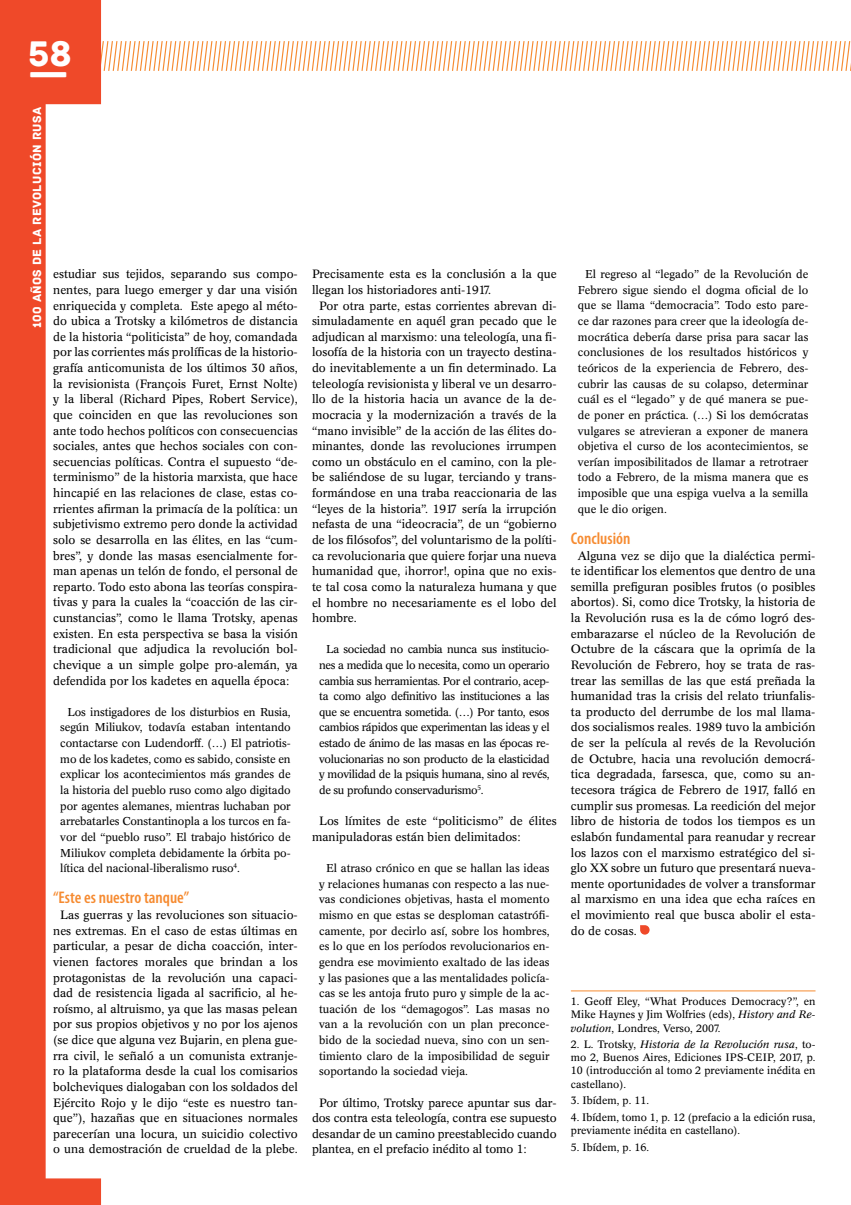
<style>
.page{position:relative;width:851px;height:1205px;background:#fff}
.page>*{position:absolute;margin:0;border:0;box-sizing:border-box;transform-origin:0 0}
.t1{font:37.5px "Archive";color:#fff}
.t2{font:600 condensed 16.88px "Myriad Pro";color:#f68b31}
.t3{font:12.5px "Archive";letter-spacing:.025em;color:#fff}
.t4{font:11.88px/15.6px "Concorde BE";color:#000;text-align:justify}
.t5{font:11.25px/15.6px "Concorde BE";color:#000;text-align:justify}
.t6{font:10.62px/13.1px "Concorde BE";color:#000;text-align:justify}
.s1{font-style:italic}
</style>
<div class="page">
<svg style="left:101px;top:41px;width:749px;height:30px"></svg>
<svg style="left:0;top:0;width:101px;height:1205px;fill:#ef4929"></svg>
<hr style="left:570px;top:990px;width:245px;height:1px;background:#f68b31">
<svg style="left:640px;top:925px;width:9px;height:9px"></svg>
<h1 class="t1" style="left:29px;top:32px;width:44px">58</h1>
<h1 class="t1" style="left:25px;top:81px;width:14px;rotate:-90deg">|</h1>
<p class="t3" style="left:30px;top:328px;width:222px;rotate:-90deg">100 AÑOS DE LA REVOLUCIÓN RUSA</p>
<p class="t4" style="left:53px;top:266px;width:246px">estudiar sus tejidos, separando sus compo&shy;nentes, para luego emerger y dar una visión enriquecida y completa. Este apego al méto&shy;do ubica a Trotsky a kilómetros de distancia de la historia “politicista” de hoy, comandada por las corrientes más prolíficas de la historio&shy;grafía anticomunista de los últimos 30 años, la revisionista (François Furet, Ernst Nolte) y la liberal (Richard Pipes, Robert Service), que coinciden en que las revoluciones son ante todo hechos políticos con consecuencias sociales, antes que hechos sociales con con&shy;secuencias políticas. Contra el supuesto “de&shy;terminismo” de la historia marxista, que hace hincapié en las relaciones de clase, estas co&shy;rrientes afirman la primacía de la política: un subjetivismo extremo pero donde la actividad solo se desarrolla en las élites, en las “cum&shy;bres”, y donde las masas esencialmente for&shy;man apenas un telón de fondo, el personal de reparto. Todo esto abona las teorías conspira&shy;tivas y para la cuales la “coacción de las cir&shy;cunstancias”, como le llama Trotsky, apenas existen. En esta perspectiva se basa la visión tradicional que adjudica la revolución bol&shy;chevique a un simple golpe pro-alemán, ya defendida por los kadetes en aquella época:</p>
<p class="t5" style="left:60px;top:704px;width:232px;text-indent:7px">Los instigadores de los disturbios en Rusia, según Miliukov, todavía estaban intentando contactarse con Ludendorff. (…) El patriotis&shy;mo de los kadetes, como es sabido, consiste en explicar los acontecimientos más grandes de la historia del pueblo ruso como algo digitado por agentes alemanes, mientras luchaban por arrebatarles Constantinopla a los turcos en fa&shy;vor del “pueblo ruso”. El trabajo histórico de Miliukov completa debidamente la órbita po&shy;lítica del nacional-liberalismo ruso<sup>4</sup>.</p>
<h2 class="t2" style="left:53px;top:888px;width:137px">“Este es nuestro tanque”</h2>
<p class="t4" style="left:53px;top:907px;width:246px;text-align:center">Las guerras y las revoluciones son situacio&shy;nes extremas. En el caso de estas últimas en particular, a pesar de dicha coacción, inter&shy;vienen factores morales que brindan a los protagonistas de la revolución una capaci&shy;dad de resistencia ligada al sacrificio, al he&shy;roísmo, al altruismo, ya que las masas pelean por sus propios objetivos y no por los ajenos (se dice que alguna vez Bujarin, en plena gue&shy;rra civil, le señaló a un comunista extranje&shy;ro la plataforma desde la cual los comisarios bolcheviques dialogaban con los soldados del Ejército Rojo y le dijo “este es nuestro tan&shy;que”), hazañas que en situaciones normales parecerían una locura, un suicidio colectivo o una demostración de crueldad de la plebe.</p>
<p class="t4" style="left:312px;top:266px;width:246px">Precisamente esta es la conclusión a la que</p>
<p class="t4" style="left:312px;top:282px;width:180px">llegan los historiadores anti-1917.</p>
<p class="t4" style="left:319px;top:298px;width:239px">Por otra parte, estas corrientes abrevan di-</p>
<p class="t4" style="left:312px;top:313px;width:246px">simuladamente en aquél gran pecado que le</p>
<p class="t4" style="left:312px;top:329px;width:246px">adjudican al marxismo: una teleología, una fi-</p>
<p class="t4" style="left:312px;top:345px;width:246px">losofía de la historia con un trayecto destina-</p>
<p class="t4" style="left:312px;top:360px;width:246px">do inevitablemente a un fin determinado. La</p>
<p class="t4" style="left:312px;top:376px;width:246px">teleología revisionista y liberal ve un desarro-</p>
<p class="t4" style="left:312px;top:391px;width:246px">llo de la historia hacia un avance de la de-</p>
<p class="t4" style="left:312px;top:407px;width:246px">mocracia y la modernización a través de la</p>
<p class="t4" style="left:312px;top:423px;width:246px">“mano invisible” de la acción de las élites do-</p>
<p class="t4" style="left:312px;top:438px;width:246px">minantes, donde las revoluciones irrumpen</p>
<p class="t4" style="left:312px;top:454px;width:246px">como un obstáculo en el camino, con la ple-</p>
<p class="t4" style="left:312px;top:470px;width:246px">be saliéndose de su lugar, terciando y trans-</p>
<p class="t4" style="left:312px;top:485px;width:246px">formándose en una traba reaccionaria de las</p>
<p class="t4" style="left:312px;top:501px;width:246px">“leyes de la historia”. 1917 sería la irrupción</p>
<p class="t4" style="left:312px;top:516px;width:246px">nefasta de una “ideocracia”, de un “gobierno</p>
<p class="t4" style="left:312px;top:532px;width:246px">de los filósofos”, del voluntarismo de la políti-</p>
<p class="t4" style="left:312px;top:548px;width:246px">ca revolucionaria que quiere forjar una nueva</p>
<p class="t4" style="left:312px;top:563px;width:246px">humanidad que, ¡horror!, opina que no exis-</p>
<p class="t4" style="left:312px;top:579px;width:246px">te tal cosa como la naturaleza humana y que</p>
<p class="t4" style="left:312px;top:595px;width:246px">el hombre no necesariamente es el lobo del</p>
<p class="t4" style="left:312px;top:610px;width:46px">hombre.</p>
<p class="t5" style="left:319px;top:642px;width:232px;text-indent:7px">La sociedad no cambia nunca sus institucio&shy;nes a medida que lo necesita, como un operario cambia sus herramientas. Por el contrario, acep&shy;ta como algo definitivo las instituciones a las que se encuentra sometida. (…) Por tanto, esos cambios rápidos que experimentan las ideas y el estado de ánimo de las masas en las épocas re&shy;volucionarias no son producto de la elasticidad y movilidad de la psiquis humana, sino al revés, de su profundo conservadurismo<sup>5</sup>.</p>
<p class="t4" style="left:312px;top:813px;width:246px;text-indent:7px">Los límites de este “politicismo” de élites manipuladoras están bien delimitados:</p>
<p class="t5" style="left:319px;top:860px;width:232px;text-indent:7px">El atraso crónico en que se hallan las ideas y relaciones humanas con respecto a las nue&shy;vas condiciones objetivas, hasta el momento mismo en que estas se desploman catastrófi&shy;camente, por decirlo así, sobre los hombres, es lo que en los períodos revolucionarios en&shy;gendra ese movimiento exaltado de las ideas y las pasiones que a las mentalidades policía&shy;cas se les antoja fruto puro y simple de la ac&shy;tuación de los “demagogos”. Las masas no van a la revolución con un plan preconce&shy;bido de la sociedad nueva, sino con un sen&shy;timiento claro de la imposibilidad de seguir soportando la sociedad vieja.</p>
<p class="t4" style="left:312px;top:1095px;width:246px;text-indent:7px">Por último, Trotsky parece apuntar sus dar&shy;dos contra esta teleología, contra ese supuesto desandar de un camino preestablecido cuando plantea, en el prefacio inédito al tomo 1:</p>
<p class="t5" style="left:578px;top:267px;width:232px;text-indent:7px">El regreso al “legado” de la Revolución de Febrero sigue siendo el dogma oficial de lo que se llama “democracia”. Todo esto pare&shy;ce dar razones para creer que la ideología de&shy;mocrática debería darse prisa para sacar las conclusiones de los resultados históricos y teóricos de la experiencia de Febrero, des&shy;cubrir las causas de su colapso, determinar cuál es el “legado” y de qué manera se pue&shy;de poner en práctica. (…) Si los demócratas vulgares se atrevieran a exponer de manera objetiva el curso de los acontecimientos, se verían imposibilitados de llamar a retrotraer todo a Febrero, de la misma manera que es imposible que una espiga vuelva a la semilla que le dio origen.</p>
<h2 class="t2" style="left:570px;top:529px;width:61px">Conclusión</h2>
<p class="t4" style="left:570px;top:548px;width:246px;text-indent:7px">Alguna vez se dijo que la dialéctica permi&shy;te identificar los elementos que dentro de una semilla prefiguran posibles frutos (o posibles abortos). Si, como dice Trotsky, la historia de la Revolución rusa es la de cómo logró des&shy;embarazarse el núcleo de la Revolución de Octubre de la cáscara que la oprimía de la Revolución de Febrero, hoy se trata de ras&shy;trear las semillas de las que está preñada la humanidad tras la crisis del relato triunfalis&shy;ta producto del derrumbe de los mal llama&shy;dos socialismos reales. 1989 tuvo la ambición de ser la película al revés de la Revolución de Octubre, hacia una revolución democrá&shy;tica degradada, farsesca, que, como su an&shy;tecesora trágica de Febrero de 1917, falló en cumplir sus promesas. La reedición del mejor libro de historia de todos los tiempos es un eslabón fundamental para reanudar y recrear los lazos con el marxismo estratégico del si&shy;glo XX sobre un futuro que presentará nueva&shy;mente oportunidades de volver a transformar al marxismo en una idea que echa raíces en el movimiento real que busca abolir el esta&shy;do de cosas.</p>
<p class="t6" style="left:570px;top:995px;width:246px">1. Geoff Eley, “What Produces Democracy?”, en Mike Haynes y Jim Wolfries (eds), <span class="s1">History and Re&shy;volution</span>, Londres, Verso, 2007.</p>
<p class="t6" style="left:570px;top:1038px;width:246px">2. L. Trotsky, <span class="s1">Historia de la Revolución rusa</span>, to&shy;mo 2, Buenos Aires, Ediciones IPS-CEIP, 2017, p.<br>10 (introducción al tomo 2 previamente inédita en castellano).</p>
<p class="t6" style="left:570px;top:1094px;width:80px">3. Ibídem, p. 11.</p>
<p class="t6" style="left:570px;top:1111px;width:246px">4. Ibídem, tomo 1, p. 12 (prefacio a la edición rusa, previamente inédita en castellano).</p>
<p class="t6" style="left:570px;top:1140px;width:80px">5. Ibídem, p. 16.</p>
</div>
